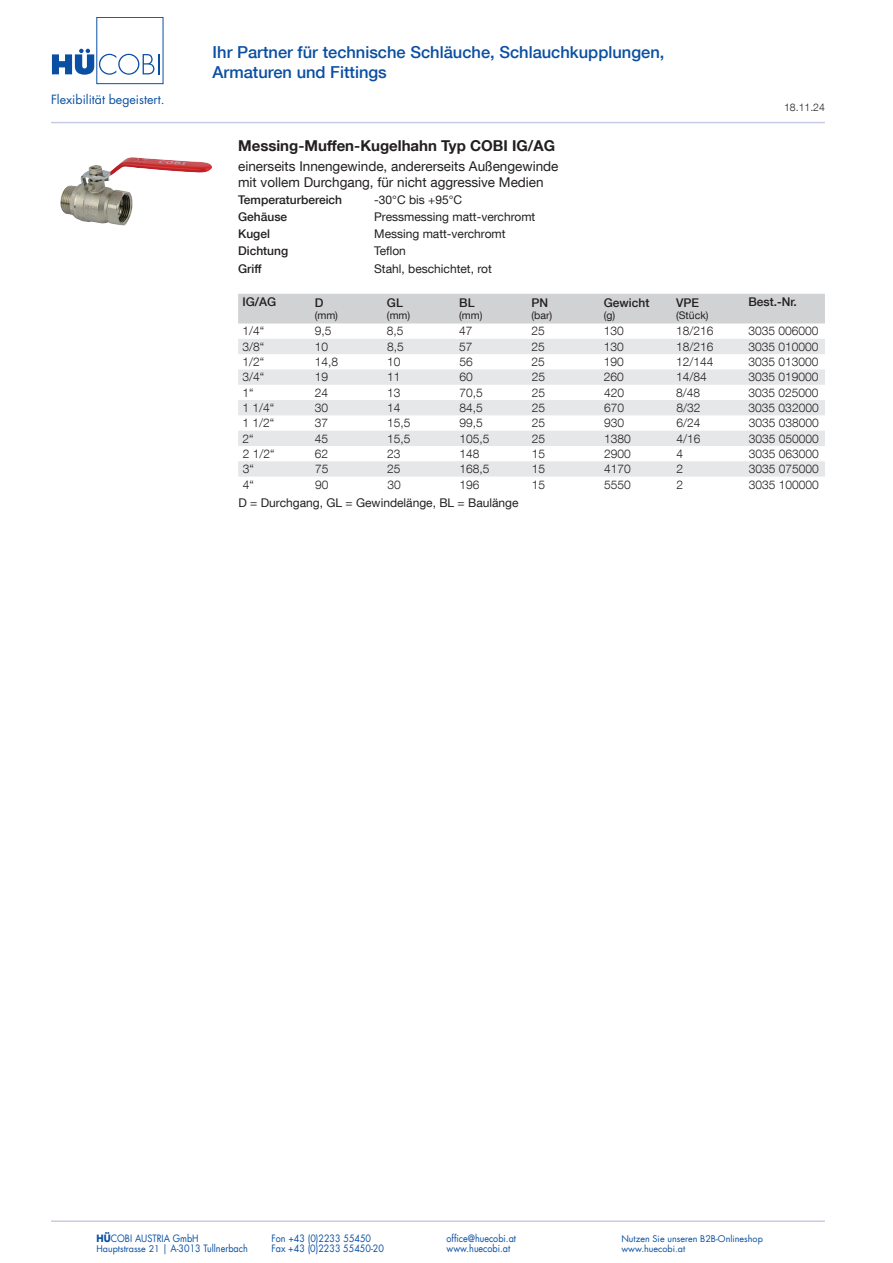
<style>
.page{position:relative;width:893px;height:1263px;background:#fff}
.page>*{position:absolute;margin:0;border:0;box-sizing:border-box;transform-origin:0 0}
.t1{font:500 16.5px/19.8px "Helvetica Neue LT Com";color:#0a4fa2}
.t2{font:700 15px "Helvetica Neue LT Com";color:#231f20}
.t3{font:13.5px/16.2px "Helvetica Neue LT Com";color:#231f20}
.t4{font:12.3px "Futura LT";color:#0a4fa2}
.t5{font:300 12px "Helvetica Neue LT Com";color:#231f20}
.t6{font:12px "Helvetica Neue LT Com";color:#231f20}
.t7{font:500 12px "Helvetica Neue LT Com";color:#231f20}
.t8{font:10.5px "Helvetica Neue LT Com";color:#231f20}
.t9{font:300 10.5px "Helvetica Neue LT Com";color:#231f20}
.t10{font:9.9px "Futura LT";color:#0a4fa2;scale:.91 1}
.t11{font:9px "Futura LT";color:#0a4fa2}
.s1{font-weight:700}
.s2{font-size:9px}
</style>
<div class="page">
<hr style="left:51px;top:122px;width:774px;height:1px;background:#c7cbe6">
<hr style="left:51px;top:1220px;width:774px;height:2px;background:#c7cbe6">
<div style="left:96px;top:17px;width:67px;height:67px;border:1px solid #0a4fa2"></div>
<svg style="left:52px;top:49px;width:108px;height:26px"></svg>
<div style="left:238px;top:294px;width:587px;height:29px;background:#d1d2d4"></div>
<svg style="left:238px;top:339px;width:587px;height:138px;fill:#e6e7e9"></svg>
<img style="left:60px;top:157px;width:152px;height:68px">
<p class="t4" style="left:51px;top:91px;width:115px">Flexibilität begeistert.</p>
<h1 class="t1" style="left:213px;top:42px;width:453px">Ihr Partner für technische Schläuche, Schlauchkupplungen,<br>Armaturen und Fittings</h1>
<p class="t2" style="left:238px;top:136px;width:318px">Messing-Muffen-Kugelhahn Typ COBI IG/AG</p>
<p class="t3" style="left:238px;top:158px;width:322px">einerseits Innengewinde, andererseits Außengewinde mit vollem Durchgang, für nicht aggressive Medien</p>
<p class="t7" style="left:238px;top:193px;width:106px">Temperaturbereich</p>
<p class="t6" style="left:374px;top:193px;width:89px">-30°C bis +95°C</p>
<p class="t7" style="left:238px;top:210px;width:51px">Gehäuse</p>
<p class="t6" style="left:374px;top:210px;width:163px">Pressmessing matt-verchromt</p>
<p class="t7" style="left:238px;top:227px;width:33px">Kugel</p>
<p class="t6" style="left:374px;top:227px;width:133px">Messing matt-verchromt</p>
<p class="t7" style="left:238px;top:244px;width:52px">Dichtung</p>
<p class="t6" style="left:374px;top:244px;width:33px">Teflon</p>
<p class="t7" style="left:238px;top:261px;width:25px">Griff</p>
<p class="t6" style="left:374px;top:261px;width:119px">Stahl, beschichtet, rot</p>
<p class="t7" style="left:242px;top:294px;width:35px">IG/AG</p>
<p class="t7" style="left:315px;top:295px;width:10px">D</p>
<p class="t8" style="left:315px;top:309px;width:25px">(mm)</p>
<p class="t7" style="left:387px;top:295px;width:17px">GL</p>
<p class="t8" style="left:387px;top:309px;width:25px">(mm)</p>
<p class="t7" style="left:459px;top:295px;width:17px">BL</p>
<p class="t8" style="left:459px;top:309px;width:25px">(mm)</p>
<p class="t7" style="left:531px;top:295px;width:18px">PN</p>
<p class="t8" style="left:531px;top:309px;width:22px">(bar)</p>
<p class="t7" style="left:604px;top:295px;width:47px">Gewicht</p>
<p class="t8" style="left:604px;top:309px;width:13px">(g)</p>
<p class="t7" style="left:676px;top:295px;width:24px">VPE</p>
<p class="t8" style="left:676px;top:309px;width:34px">(Stück)</p>
<p class="t9" style="left:784px;top:101px;width:42px">18.11.24</p>
<p class="t7" style="left:748px;top:294px;width:50px">Best.-Nr.</p>
<p class="t5" style="left:242px;top:324px;width:23px">1/4“</p>
<p class="t5" style="left:315px;top:324px;width:18px">9,5</p>
<p class="t5" style="left:387px;top:324px;width:18px">8,5</p>
<p class="t5" style="left:459px;top:324px;width:15px">47</p>
<p class="t5" style="left:532px;top:324px;width:15px">25</p>
<p class="t5" style="left:604px;top:324px;width:22px">130</p>
<p class="t5" style="left:676px;top:324px;width:39px">18/216</p>
<p class="t5" style="left:748px;top:324px;width:72px">3035 006000</p>
<p class="t5" style="left:242px;top:339px;width:23px">3/8“</p>
<p class="t5" style="left:315px;top:339px;width:15px">10</p>
<p class="t5" style="left:387px;top:339px;width:18px">8,5</p>
<p class="t5" style="left:459px;top:339px;width:15px">57</p>
<p class="t5" style="left:532px;top:339px;width:15px">25</p>
<p class="t5" style="left:604px;top:339px;width:22px">130</p>
<p class="t5" style="left:676px;top:339px;width:39px">18/216</p>
<p class="t5" style="left:748px;top:339px;width:72px">3035 010000</p>
<p class="t5" style="left:242px;top:354px;width:23px">1/2“</p>
<p class="t5" style="left:315px;top:354px;width:25px">14,8</p>
<p class="t5" style="left:387px;top:354px;width:15px">10</p>
<p class="t5" style="left:459px;top:354px;width:15px">56</p>
<p class="t5" style="left:532px;top:354px;width:15px">25</p>
<p class="t5" style="left:604px;top:354px;width:22px">190</p>
<p class="t5" style="left:676px;top:354px;width:39px">12/144</p>
<p class="t5" style="left:748px;top:354px;width:72px">3035 013000</p>
<p class="t5" style="left:242px;top:370px;width:23px">3/4“</p>
<p class="t5" style="left:315px;top:370px;width:15px">19</p>
<p class="t5" style="left:387px;top:370px;width:15px">11</p>
<p class="t5" style="left:459px;top:370px;width:15px">60</p>
<p class="t5" style="left:532px;top:370px;width:15px">25</p>
<p class="t5" style="left:604px;top:370px;width:22px">260</p>
<p class="t5" style="left:676px;top:370px;width:32px">14/84</p>
<p class="t5" style="left:748px;top:370px;width:72px">3035 019000</p>
<p class="t5" style="left:243px;top:385px;width:13px">1“</p>
<p class="t5" style="left:315px;top:385px;width:15px">24</p>
<p class="t5" style="left:387px;top:385px;width:15px">13</p>
<p class="t5" style="left:459px;top:385px;width:25px">70,5</p>
<p class="t5" style="left:532px;top:385px;width:15px">25</p>
<p class="t5" style="left:604px;top:385px;width:22px">420</p>
<p class="t5" style="left:676px;top:385px;width:26px">8/48</p>
<p class="t5" style="left:749px;top:385px;width:72px">3035 025000</p>
<p class="t5" style="left:243px;top:400px;width:33px">1 1/4“</p>
<p class="t5" style="left:315px;top:400px;width:15px">30</p>
<p class="t5" style="left:387px;top:400px;width:15px">14</p>
<p class="t5" style="left:459px;top:400px;width:25px">84,5</p>
<p class="t5" style="left:532px;top:400px;width:15px">25</p>
<p class="t5" style="left:604px;top:400px;width:22px">670</p>
<p class="t5" style="left:676px;top:400px;width:26px">8/32</p>
<p class="t5" style="left:749px;top:400px;width:72px">3035 032000</p>
<p class="t5" style="left:243px;top:416px;width:33px">1 1/2“</p>
<p class="t5" style="left:315px;top:416px;width:15px">37</p>
<p class="t5" style="left:387px;top:416px;width:25px">15,5</p>
<p class="t5" style="left:459px;top:416px;width:25px">99,5</p>
<p class="t5" style="left:532px;top:416px;width:15px">25</p>
<p class="t5" style="left:604px;top:416px;width:22px">930</p>
<p class="t5" style="left:676px;top:416px;width:26px">6/24</p>
<p class="t5" style="left:749px;top:416px;width:72px">3035 038000</p>
<p class="t5" style="left:243px;top:431px;width:13px">2“</p>
<p class="t5" style="left:315px;top:431px;width:15px">45</p>
<p class="t5" style="left:387px;top:431px;width:25px">15,5</p>
<p class="t5" style="left:459px;top:431px;width:32px">105,5</p>
<p class="t5" style="left:532px;top:431px;width:15px">25</p>
<p class="t5" style="left:604px;top:431px;width:28px">1380</p>
<p class="t5" style="left:676px;top:431px;width:26px">4/16</p>
<p class="t5" style="left:749px;top:431px;width:72px">3035 050000</p>
<p class="t5" style="left:243px;top:446px;width:33px">2 1/2“</p>
<p class="t5" style="left:315px;top:446px;width:15px">62</p>
<p class="t5" style="left:387px;top:446px;width:15px">23</p>
<p class="t5" style="left:460px;top:446px;width:22px">148</p>
<p class="t5" style="left:532px;top:446px;width:15px">15</p>
<p class="t5" style="left:604px;top:446px;width:28px">2900</p>
<p class="t5" style="left:676px;top:446px;width:8px">4</p>
<p class="t5" style="left:749px;top:446px;width:72px">3035 063000</p>
<p class="t5" style="left:243px;top:462px;width:13px">3“</p>
<p class="t5" style="left:315px;top:462px;width:15px">75</p>
<p class="t5" style="left:387px;top:462px;width:15px">25</p>
<p class="t5" style="left:460px;top:462px;width:32px">168,5</p>
<p class="t5" style="left:532px;top:462px;width:15px">15</p>
<p class="t5" style="left:604px;top:462px;width:28px">4170</p>
<p class="t5" style="left:676px;top:462px;width:8px">2</p>
<p class="t5" style="left:749px;top:462px;width:72px">3035 075000</p>
<p class="t5" style="left:243px;top:477px;width:13px">4“</p>
<p class="t5" style="left:315px;top:477px;width:15px">90</p>
<p class="t5" style="left:387px;top:477px;width:15px">30</p>
<p class="t5" style="left:460px;top:477px;width:22px">196</p>
<p class="t5" style="left:532px;top:477px;width:15px">15</p>
<p class="t5" style="left:604px;top:477px;width:28px">5550</p>
<p class="t5" style="left:676px;top:477px;width:8px">2</p>
<p class="t5" style="left:749px;top:477px;width:72px">3035 100000</p>
<p class="t6" style="left:239px;top:495px;width:282px">D = Durchgang, GL = Gewindelänge, BL = Baulänge</p>
<p class="t10" style="left:97px;top:1232px;width:114px"><span class="s1">HÜ</span>COBI AUSTRIA GmbH</p>
<p class="t10" style="left:271px;top:1232px;width:111px">Fon +43 (0)2233 55450</p>
<p class="t10" style="left:446px;top:1232px;width:78px">office@huecobi.at</p>
<p class="t11" style="left:621px;top:1233px;width:143px">Nutzen Sie unseren B2B-Onlineshop</p>
<p class="t10" style="left:97px;top:1242px;width:168px"><span class="s2">Hauptstrasse 21</span> | A-3013 Tullnerbach</p>
<p class="t10" style="left:271px;top:1242px;width:125px">Fax +43 (0)2233 55450-20</p>
<p class="t10" style="left:446px;top:1242px;width:72px">www.huecobi.at</p>
<p class="t11" style="left:621px;top:1243px;width:65px">www.huecobi.at</p>
</div>
